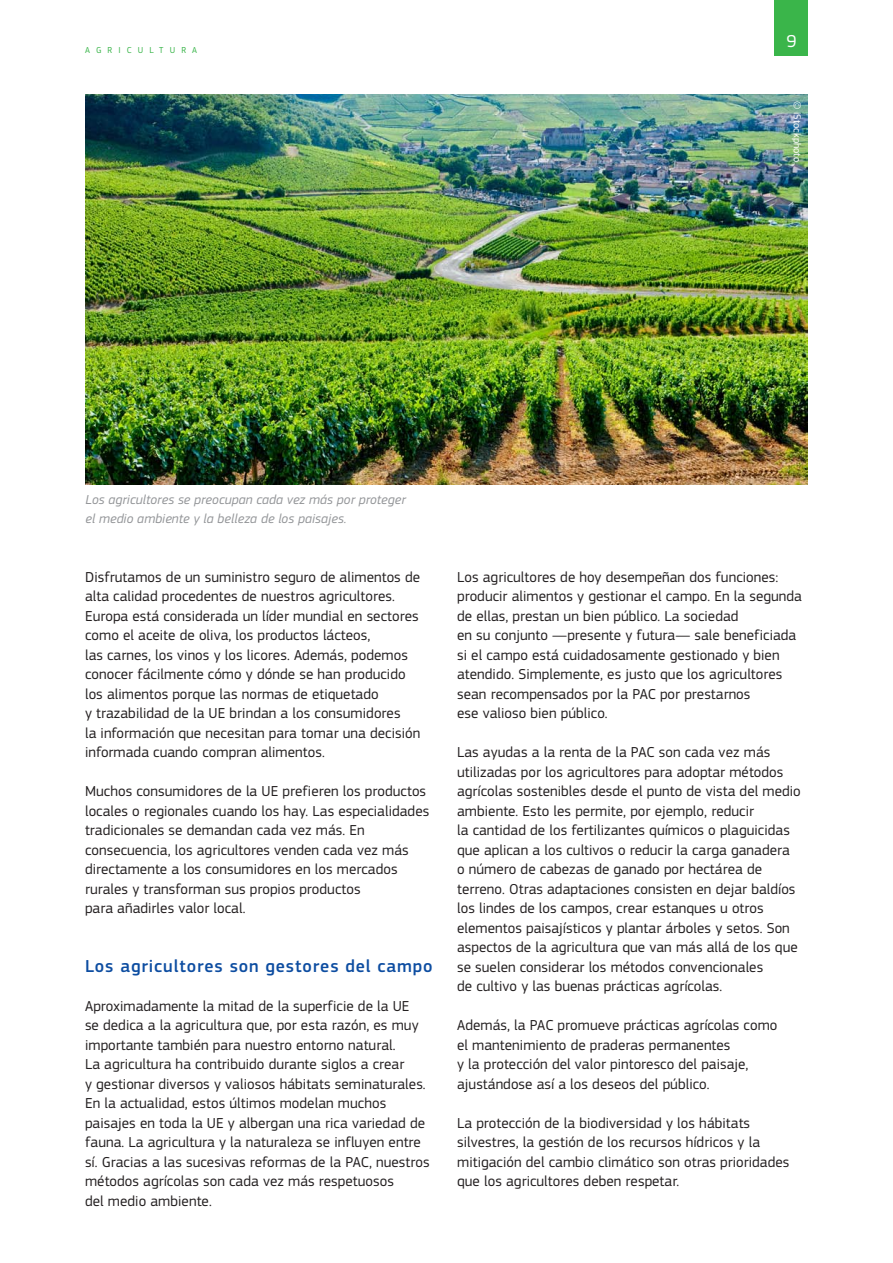
<style>
.page{position:relative;width:893px;height:1263px;background:#fff}
.page>*{position:absolute;margin:0;border:0;box-sizing:border-box;transform-origin:0 0}
.t1{font:500 18px "EC Square Sans Pro";letter-spacing:.05em;color:#0d4da1}
.t2{font:18px "EC Square Sans Pro";color:#fff}
.t3{font:15px/19.5px "EC Square Sans Pro";letter-spacing:.005em;color:#231f20}
.t4{font:italic 13.5px/19.5px "EC Square Sans Pro";letter-spacing:.005em;color:#939598}
.t5{font:10.5px "EC Square Sans Pro";color:#fff}
.t6{font:9px "EC Square Sans Pro";letter-spacing:.68em;color:#3ab54a}
</style>
<div class="page">
<div style="left:775px;top:0;width:33px;height:55px;background:#3ab54a"></div>
<img style="left:85px;top:94px;width:723px;height:390px">
<p class="t6" style="left:85px;top:45px;width:113px">Agricultura</p>
<p class="t2" style="left:786px;top:30px;width:12px">9</p>
<p class="t5" style="left:803px;top:101px;width:63px;rotate:90deg">© iStockphoto</p>
<p class="t4" style="left:85px;top:490px;width:322px">Los agricultores se preocupan cada vez más por proteger el medio ambiente y la belleza de los paisajes.</p>
<p class="t3" style="left:85px;top:567px;width:337px">Disfrutamos de un suministro seguro de alimentos de alta calidad procedentes de nuestros agricultores.<br>Europa está considerada un líder mundial en sectores como el aceite de oliva, los productos lácteos,<br>las carnes, los vinos y los licores. Además, podemos conocer fácilmente cómo y dónde se han producido los alimentos porque las normas de etiquetado<br>y trazabilidad de la UE brindan a los consumidores<br>la información que necesitan para tomar una decisión informada cuando compran alimentos.</p>
<p class="t3" style="left:85px;top:782px;width:346px">Muchos consumidores de la UE prefieren los productos locales o regionales cuando los hay. Las especialidades tradicionales se demandan cada vez más. En consecuencia, los agricultores venden cada vez más directamente a los consumidores en los mercados rurales y transforman sus propios productos<br>para añadirles valor local.</p>
<p class="t1" style="left:85px;top:955px;width:349px">Los agricultores son gestores del campo</p>
<p class="t3" style="left:85px;top:996px;width:346px">Aproximadamente la mitad de la superficie de la UE<br>se dedica a la agricultura que, por esta razón, es muy importante también para nuestro entorno natural.<br>La agricultura ha contribuido durante siglos a crear<br>y gestionar diversos y valiosos hábitats seminaturales.<br>En la actualidad, estos últimos modelan muchos paisajes en toda la UE y albergan una rica variedad de fauna. La agricultura y la naturaleza se influyen entre sí. Gracias a las sucesivas reformas de la PAC, nuestros métodos agrícolas son cada vez más respetuosos<br>del medio ambiente.</p>
<p class="t3" style="left:457px;top:567px;width:346px">Los agricultores de hoy desempeñan dos funciones: producir alimentos y gestionar el campo. En la segunda de ellas, prestan un bien público. La sociedad<br>en su conjunto —presente y futura— sale beneficiada si el campo está cuidadosamente gestionado y bien atendido. Simplemente, es justo que los agricultores sean recompensados por la PAC por prestarnos<br>ese valioso bien público.</p>
<p class="t3" style="left:457px;top:743px;width:345px">Las ayudas a la renta de la PAC son cada vez más utilizadas por los agricultores para adoptar métodos agrícolas sostenibles desde el punto de vista del medio ambiente. Esto les permite, por ejemplo, reducir<br>la cantidad de los fertilizantes químicos o plaguicidas que aplican a los cultivos o reducir la carga ganadera o número de cabezas de ganado por hectárea de terreno. Otras adaptaciones consisten en dejar baldíos los lindes de los campos, crear estanques u otros elementos paisajísticos y plantar árboles y setos. Son aspectos de la agricultura que van más allá de los que se suelen considerar los métodos convencionales<br>de cultivo y las buenas prácticas agrícolas.</p>
<p class="t3" style="left:457px;top:1016px;width:322px">Además, la PAC promueve prácticas agrícolas como el mantenimiento de praderas permanentes<br>y la protección del valor pintoresco del paisaje, ajustándose así a los deseos del público.</p>
<p class="t3" style="left:457px;top:1113px;width:334px">La protección de la biodiversidad y los hábitats silvestres, la gestión de los recursos hídricos y la mitigación del cambio climático son otras prioridades que los agricultores deben respetar.</p>
</div>
